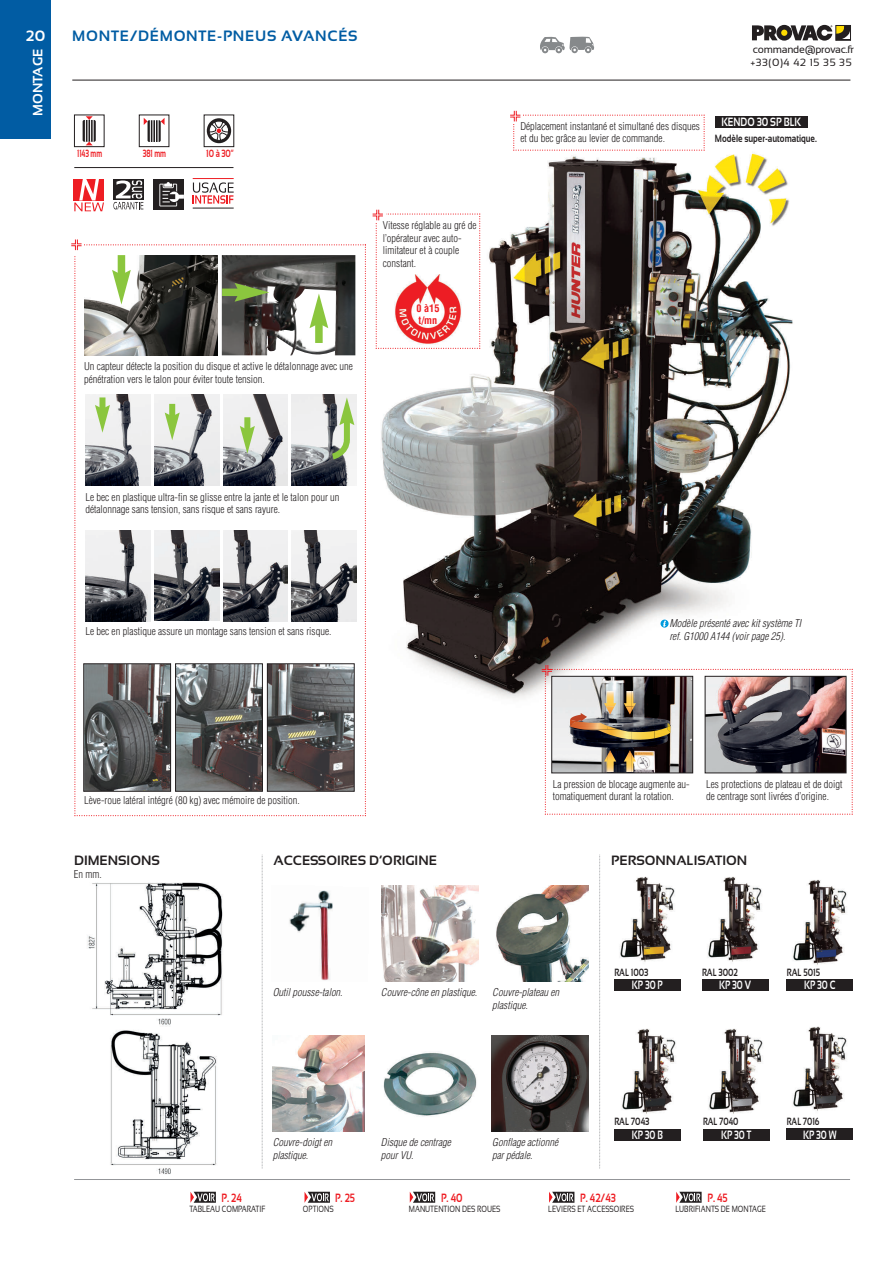
<style>
.page{position:relative;width:893px;height:1263px;background:#fff}
.page>*{position:absolute;margin:0;border:0;box-sizing:border-box;transform-origin:0 0}
.t1{font:700 15px "Sansation";letter-spacing:.05em;color:#015ca3}
.t2{font:700 15px "Sansation";color:#fff}
.t3{font:700 13.5px "Sansation";color:#231f20}
.t4{font:700 13.5px "Sansation";color:#fff}
.t5{font:700 12px "Sansation";color:#fff;scale:.71 1}
.t6{font:700 12px "Sansation";color:#ee1d23;scale:.76 1}
.t7{font:700 12px "Sansation";color:#fff;scale:.77 1}
.t8{font:300 condensed 10.5px/12.6px "Helvetica";color:#231f20}
.t9{font:italic 300 condensed 10.5px/12.6px "Helvetica";color:#231f20}
.t10{font:10.5px/13.4px "Sansation";letter-spacing:-.025em;color:#231f20}
.t11{font:700 10.5px "Sansation";color:#231f20;scale:.73 1}
.t12{font:700 10.5px "Sansation";color:#231f20;scale:.78 1}
.t13{font:700 10.5px "Sansation";color:#231f20;scale:.71 1}
.t14{font:700 10.5px "Sansation";color:#ee1d23;scale:.72 1}
.t15{font:700 10.5px "Sansation";color:#ee1d23;scale:.63 1}
.t16{font:700 10.5px "Sansation";color:#ee1d23;scale:.64 1}
.t17{font:700 condensed 10.2px/11.7px "Helvetica";color:#ee1d23}
.t18{font:9px "Sansation";color:#231f20;scale:.76 1}
</style>
<div class="page">
<div style="left:0;top:0;width:51px;height:139px;background:#015ca3"></div>
<img style="left:381px;top:152px;width:412px;height:547px">
<div style="left:702px;top:979px;width:66px;height:12px;background:#231f20"></div>
<div style="left:786px;top:1128px;width:67px;height:12px;background:#231f20"></div>
<div style="left:614px;top:1129px;width:67px;height:11px;background:#231f20"></div>
<div style="left:786px;top:979px;width:67px;height:12px;background:#231f20"></div>
<div style="left:703px;top:1129px;width:67px;height:11px;background:#231f20"></div>
<hr style="left:74px;top:167px;width:159px;height:1px;background:#231f20">
<div style="left:715px;top:116px;width:92px;height:12px;background:#231f20"></div>
<div style="left:113px;top:179px;width:31px;height:21px;background:#231f20"></div>
<svg style="left:113px;top:180px;width:30px;height:29px"></svg>
<div style="left:153px;top:179px;width:31px;height:30px;background:#231f20"></div>
<svg style="left:159px;top:182px;width:25px;height:24px"></svg>
<svg style="left:193px;top:182px;width:41px;height:22px"></svg>
<hr style="left:193px;top:178px;width:41px;height:1px;background:#ee1d23">
<hr style="left:193px;top:208px;width:41px;height:1px;background:#231f20">
<svg style="left:74px;top:179px;width:30px;height:32px"></svg>
<div style="left:139px;top:115px;width:30px;height:32px;border:1px solid #231f20"></div>
<svg style="left:144px;top:118px;width:21px;height:24px"></svg>
<div style="left:74px;top:115px;width:31px;height:32px;border:1px solid #231f20"></div>
<div style="left:83px;top:120px;width:13px;height:22px;background:#2c2829;border-radius:2px"></div>
<svg style="left:85px;top:116px;width:9px;height:29px"></svg>
<svg style="left:190px;top:1192px;width:26px;height:11px"></svg>
<svg style="left:304px;top:1191px;width:26px;height:12px"></svg>
<svg style="left:305px;top:1192px;width:25px;height:11px"></svg>
<svg style="left:262px;top:855px;width:1px;height:314px"></svg>
<hr style="left:74px;top:1179px;width:776px;height:1px;background:#939598">
<svg style="left:599px;top:855px;width:1px;height:314px"></svg>
<svg style="left:552px;top:1191px;width:23px;height:12px"></svg>
<svg style="left:549px;top:1192px;width:25px;height:11px"></svg>
<svg style="left:676px;top:1192px;width:26px;height:11px"></svg>
<svg style="left:409px;top:1191px;width:27px;height:12px"></svg>
<svg style="left:410px;top:1192px;width:25px;height:11px"></svg>
<svg style="left:206px;top:118px;width:26px;height:26px"></svg>
<svg style="left:207px;top:118px;width:24px;height:25px"></svg>
<svg style="left:209px;top:122px;width:20px;height:19px"></svg>
<img style="left:708px;top:876px;width:54px;height:86px">
<div style="left:614px;top:979px;width:67px;height:12px;background:#231f20"></div>
<img style="left:620px;top:876px;width:55px;height:86px">
<img style="left:793px;top:1026px;width:54px;height:85px">
<img style="left:622px;top:1028px;width:54px;height:86px">
<img style="left:792px;top:879px;width:55px;height:86px">
<img style="left:709px;top:1028px;width:54px;height:86px">
<img style="left:272px;top:1035px;width:93px;height:96px">
<img style="left:383px;top:1051px;width:94px;height:66px">
<img style="left:492px;top:1035px;width:96px;height:96px">
<img style="left:289px;top:890px;width:44px;height:91px">
<img style="left:382px;top:885px;width:97px;height:96px">
<img style="left:496px;top:885px;width:92px;height:96px">
<svg style="left:540px;top:36px;width:54px;height:17px"></svg>
<svg style="left:752px;top:25px;width:99px;height:16px"></svg>
<div style="left:836px;top:25px;width:15px;height:15px;border:1px solid #231f20"></div>
<hr style="left:72px;top:80px;width:778px;height:1px;background:#231f20">
<svg style="left:510px;top:110px;width:195px;height:41px"></svg>
<img style="left:541px;top:664px;width:312px;height:151px">
<img style="left:604px;top:755px;width:12px;height:17px">
<img style="left:624px;top:755px;width:12px;height:17px">
<svg style="left:71px;top:239px;width:295px;height:577px"></svg>
<svg style="left:660px;top:620px;width:9px;height:8px"></svg>
<svg style="left:663px;top:621px;width:3px;height:6px"></svg>
<div style="left:371px;top:208px;width:14px;height:15px;background:#fff"></div>
<svg style="left:372px;top:209px;width:108px;height:140px"></svg>
<img style="left:87px;top:882px;width:136px;height:292px">
<h1 class="t2" style="left:26px;top:27px;width:21px">20</h1>
<p class="t4" style="left:30px;top:116px;width:68px;rotate:-90deg">MONTAGE</p>
<h1 class="t1" style="left:72px;top:27px;width:287px">MONTE/DÉMONTE-PNEUS AVANCÉS</h1>
<p class="t15" style="left:77px;top:147px;width:41px">1143 mm</p>
<p class="t16" style="left:143px;top:147px;width:38px">381 mm</p>
<p class="t14" style="left:206px;top:147px;width:40px">10 à 30’’</p>
<p class="t8" style="left:84px;top:360px;width:270px">Un capteur détecte la position du disque et active le détalonnage avec une pénétration vers le talon pour éviter toute tension.</p>
<p class="t8" style="left:383px;top:219px;width:95px">Vitesse réglable au gré de l’opérateur avec auto&shy;limitateur et à couple constant.</p>
<p class="t17" style="left:416px;top:303px;width:24px">0 à15 t/mn</p>
<p class="t8" style="left:85px;top:491px;width:256px">Le bec en plastique ultra-fin se glisse entre la jante et le talon pour un détalonnage sans tension, sans risque et sans rayure.</p>
<p class="t8" style="left:85px;top:625px;width:248px">Le bec en plastique assure un montage sans tension et sans risque.</p>
<p class="t10" style="left:750px;top:43px;width:105px">commande@provac.fr +33(0)4 42 15 35 35</p>
<p class="t8" style="left:520px;top:119px;width:181px">Déplacement instantané et simultané des disques et du bec grâce au levier de commande.</p>
<p class="t7" style="left:721px;top:115px;width:105px">KENDO 30 SP BLK</p>
<p class="t12" style="left:715px;top:132px;width:132px">Modèle super-automatique.</p>
<p class="t9" style="left:669px;top:617px;width:136px">ModèleprésentéaveckitsystèmeTI ref.G1000A144(voirpage25).</p>
<p class="t8" style="left:84px;top:794px;width:217px">Lève-roue latéral intégré (80 kg) avec mémoire de position.</p>
<p class="t3" style="left:74px;top:852px;width:87px">DIMENSIONS</p>
<p class="t3" style="left:273px;top:852px;width:165px">ACCESSOIRES D’ORIGINE</p>
<p class="t8" style="left:74px;top:868px;width:29px">En mm.</p>
<p class="t8" style="left:553px;top:777px;width:139px">La pression de blocage augmente au&shy;tomatiquement durant la rotation.</p>
<p class="t8" style="left:706px;top:777px;width:138px">Les protections de plateau et de doigt de centrage sont livrées d’origine.</p>
<p class="t3" style="left:611px;top:852px;width:137px">PERSONNALISATION</p>
<p class="t9" style="left:273px;top:986px;width:74px">Outilpousse-talon.</p>
<p class="t9" style="left:492px;top:986px;width:71px;text-indent:-111px">Couvre-côneenplastique. Couvre-plateauen plastique.</p>
<p class="t11" style="left:614px;top:966px;width:48px">RAL 1003</p>
<p class="t5" style="left:632px;top:978px;width:45px">KP 30 P</p>
<p class="t11" style="left:702px;top:966px;width:51px">RAL 3002</p>
<p class="t5" style="left:719px;top:978px;width:47px">KP 30 V</p>
<p class="t11" style="left:787px;top:966px;width:47px">RAL 5015</p>
<p class="t5" style="left:804px;top:978px;width:46px">KP 30 C</p>
<p class="t9" style="left:273px;top:1136px;width:64px">Couvre-doigten plastique.</p>
<p class="t9" style="left:381px;top:1136px;width:74px">Disquedecentrage pourVU.</p>
<p class="t9" style="left:492px;top:1136px;width:70px">Gonflageactionné parpédale.</p>
<p class="t11" style="left:614px;top:1115px;width:50px">RAL 7043</p>
<p class="t5" style="left:632px;top:1127px;width:45px">KP 30 B</p>
<p class="t13" style="left:703px;top:1115px;width:51px">RAL 7040</p>
<p class="t5" style="left:721px;top:1127px;width:44px">KP 30 T</p>
<p class="t13" style="left:787px;top:1115px;width:48px">RAL 7016</p>
<p class="t5" style="left:803px;top:1127px;width:49px">KP 30 W</p>
<p class="t6" style="left:221px;top:1191px;width:28px">P. 24</p>
<p class="t18" style="left:189px;top:1203px;width:101px">TABLEAU COMPARATIF</p>
<p class="t6" style="left:335px;top:1191px;width:28px">P. 25</p>
<p class="t18" style="left:303px;top:1203px;width:42px">OPTIONS</p>
<p class="t6" style="left:441px;top:1191px;width:30px">P. 40</p>
<p class="t18" style="left:409px;top:1203px;width:122px">MANUTENTION DES ROUES</p>
<p class="t6" style="left:580px;top:1191px;width:48px">P. 42/43</p>
<p class="t18" style="left:548px;top:1203px;width:114px">LEVIERS ET ACCESSOIRES</p>
<p class="t6" style="left:707px;top:1191px;width:28px">P. 45</p>
<p class="t18" style="left:675px;top:1203px;width:120px">LUBRIFIANTS DE MONTAGE</p>
</div>
